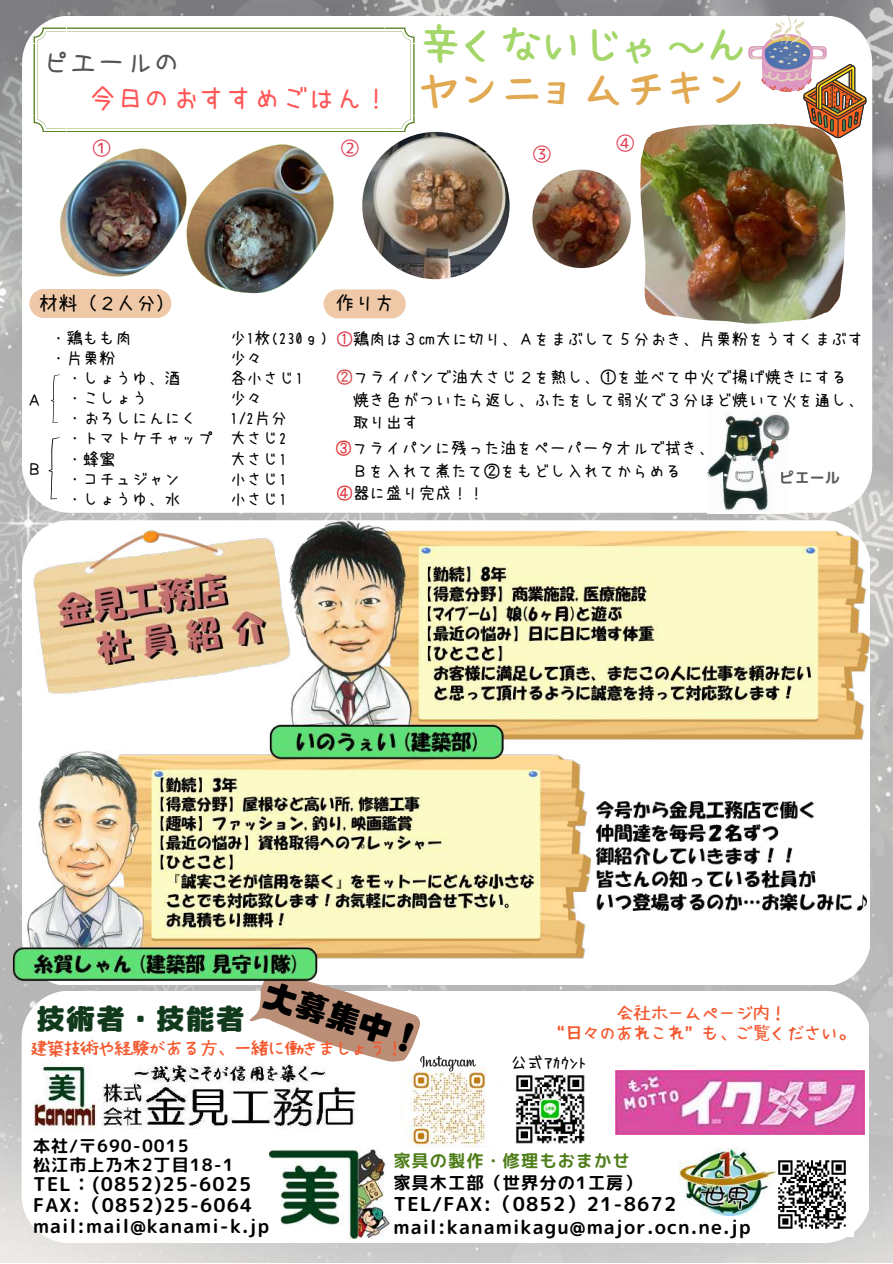
<style>
.page{position:relative;width:893px;height:1264px;background:#fff}
.page>*{position:absolute;margin:0;border:0;box-sizing:border-box;transform-origin:0 0}
.t1{font:41.25px "Hanazome Font";color:#a4d669}
.t2{font:41.25px "Hanazome Font";color:#e1a951}
.t3{font:33px "CP Font";color:#000}
.t4{font:28.2px "rounded mplus 1 p black";letter-spacing:.06em;color:#11391c}
.t5{font:27.9px "uzura font";color:#545454}
.t6{font:27.3px "uzura font";color:#ff5757}
.t7{font:19.65px "uzura font";color:#000}
.t8{font:19.2px/22.2px "rounded mplus 1 p bold";letter-spacing:.06em;color:#000}
.t9{font:19.2px "rounded mplus 1 p regular";color:#dc3b4f}
.t10{font:19.05px/21px "rounded mplus 1 p bold";letter-spacing:.06em;color:#000}
.t11{font:17.25px "rounded mplus 1 p bold";letter-spacing:.06em;color:#000}
.t12{font:17.25px "rounded mplus 1 p bold";letter-spacing:.06em;color:#4f7d1a}
.t13{font:17.1px "Hanazome Font";color:#f4592f}
.t14{font:17.1px/19.2px "rounded mplus 1 p bold";letter-spacing:.06em;color:#000}
.t15{font:16.95px "Hanazome Font";color:#f4592f}
.t16{font:16.95px "uzura font";color:#000}
.t17{font:16.5px/22.5px "uzura font";color:#000}
.t18{font:16.35px/20.1px "uzura font";color:#000;text-align:justify}
.t19{font:15px "rounded mplus 1 p bold";color:#231f20}
.s1{color:#dc3b4f}
.s2{color:#d84949}
.s3{color:#e0383c}
</style>
<div class="page">
<img style="left:0;top:0;width:892px;height:1262px">
<div style="left:22px;top:16px;width:850px;height:497px;background:#fff;border-radius:47px"></div>
<svg style="left:34px;top:28px;width:380px;height:104px"></svg>
<svg style="left:22px;top:990px;width:847px;height:252px"></svg>
<img style="left:269px;top:1149px;width:121px;height:88px">
<img style="left:770px;top:1152px;width:83px;height:83px">
<img style="left:33px;top:1054px;width:349px;height:79px">
<img style="left:400px;top:1065px;width:97px;height:82px">
<img style="left:616px;top:1069px;width:248px;height:65px">
<img style="left:679px;top:1147px;width:96px;height:68px">
<img style="left:707px;top:406px;width:82px;height:68px">
<img style="left:362px;top:132px;width:147px;height:147px;border-radius:50%">
<img style="left:640px;top:124px;width:205px;height:199px">
<div style="left:89px;top:289px;width:82px;height:29px;background:#eec8a7;border-radius:14px"></div>
<div style="left:29px;top:289px;width:82px;height:29px;background:#eec8a7;border-radius:14px"></div>
<div style="left:323px;top:289px;width:83px;height:29px;background:#eec8a7;border-radius:14px"></div>
<img style="left:532px;top:170px;width:98px;height:98px;border-radius:50%">
<img style="left:509px;top:1068px;width:81px;height:81px">
<div style="left:22px;top:520px;width:847px;height:465px;background:#fff;border-radius:47px"></div>
<svg style="left:51px;top:374px;width:9px;height:49px"></svg>
<svg style="left:48px;top:437px;width:12px;height:62px"></svg>
<img style="left:60px;top:144px;width:274px;height:149px">
<svg style="left:748px;top:16px;width:118px;height:122px"></svg>
<img style="left:15px;top:511px;width:211px;height:186px">
<svg style="left:249px;top:1008px;width:227px;height:64px"></svg>
<img style="left:596px;top:828px;width:270px;height:82px">
<img style="left:8px;top:704px;width:583px;height:304px">
<img style="left:226px;top:474px;width:643px;height:354px">
<h3 class="t5" style="left:42px;top:48px;width:141px">ピエールの</h3>
<h3 class="t6" style="left:89px;top:84px;width:302px">今日のおすすめごはん！</h3>
<p class="t9" style="left:92px;top:135px;width:21px">①</p>
<p class="t9" style="left:340px;top:134px;width:21px">②</p>
<h1 class="t1" style="left:419px;top:24px;width:331px">辛くないじゃ～ん</h1>
<h1 class="t2" style="left:419px;top:68px;width:331px">ヤンニョムチキン</h1>
<p class="t9" style="left:532px;top:140px;width:21px">③</p>
<p class="t9" style="left:616px;top:129px;width:21px">④</p>
<p class="t7" style="left:39px;top:292px;width:138px">材料（２人分）</p>
<p class="t7" style="left:335px;top:293px;width:60px">作り方</p>
<p class="t17" style="left:26px;top:388px;width:18px">Ａ</p>
<p class="t17" style="left:26px;top:457px;width:18px">Ｂ</p>
<p class="t18" style="left:50px;top:328px;width:83px">・鶏もも肉</p>
<p class="t18" style="left:230px;top:328px;width:100px">少1枚(230ｇ)</p>
<p class="t18" style="left:50px;top:348px;width:67px">・片栗粉</p>
<p class="t18" style="left:230px;top:348px;width:34px">少々</p>
<p class="t18" style="left:66px;top:368px;width:116px">・しょうゆ、酒</p>
<p class="t18" style="left:230px;top:368px;width:75px">各小さじ1</p>
<p class="t18" style="left:66px;top:388px;width:83px">・こしょう</p>
<p class="t18" style="left:230px;top:388px;width:34px">少々</p>
<p class="t18" style="left:66px;top:408px;width:132px">・おろしにんにく</p>
<p class="t18" style="left:66px;top:408px;width:222px;text-indent:163px">1/2片分・トマトケチャップ 大さじ2・蜂蜜</p>
<p class="t18" style="left:230px;top:448px;width:59px">大さじ1</p>
<p class="t18" style="left:66px;top:468px;width:116px">・コチュジャン</p>
<p class="t18" style="left:230px;top:468px;width:59px">小さじ1</p>
<p class="t18" style="left:66px;top:489px;width:116px">・しょうゆ、水</p>
<p class="t18" style="left:230px;top:489px;width:59px">小さじ1</p>
<p class="t17" style="left:336px;top:328px;width:529px"><span class="s1">①</span>鶏肉は３㎝大に切り、Ａをまぶして５分おき、片栗粉をうすくまぶす</p>
<p class="t17" style="left:353px;top:366px;width:512px;text-indent:-16px"><span class="s2">②</span>フライパンで油大さじ２を熱し、①を並べて中火で揚げ焼きにする焼き色がついたら返し、ふたをして弱火で３分ほど焼いて火を通し、取り出す</p>
<p class="t17" style="left:352px;top:437px;width:364px;text-indent:-16px"><span class="s3">③</span>フライパンに残った油をペーパータオルで拭き、<br>Ｂを入れて煮たて②をもどし入れてからめる</p>
<p class="t19" style="left:779px;top:467px;width:61px">ピエール</p>
<p class="t17" style="left:336px;top:482px;width:150px"><span class="s3">④</span>器に盛り完成！！</p>
<h2 class="t3" style="left:270px;top:977px;width:166px;rotate:18deg">大募集中！</h2>
<h3 class="t4" style="left:37px;top:998px;width:209px">技術者・技能者</h3>
<p class="t15" style="left:30px;top:1039px;width:375px">建築技術や経験がある方、一緒に働きましょう！</p>
<p class="t13" style="left:617px;top:1004px;width:172px">会社ホームページ内！</p>
<p class="t13" style="left:548px;top:1024px;width:309px">”日々のあれこれ“も、ご覧ください。</p>
<p class="t16" style="left:510px;top:1054px;width:78px">公式ｱｶｳﾝﾄ</p>
<p class="t14" style="left:33px;top:1135px;width:202px">本社/〒690-0015<br>松江市上乃木2丁目18-1</p>
<p class="t10" style="left:33px;top:1173px;width:237px">TEL：(0852)25-6025<br>FAX:（0852)25-6064 mail:mail@kanami-k.jp</p>
<p class="t12" style="left:393px;top:1148px;width:238px">家具の製作・修理もおまかせ</p>
<p class="t11" style="left:393px;top:1170px;width:250px">家具木工部（世界分の1工房）</p>
<p class="t8" style="left:393px;top:1193px;width:359px">TEL/FAX:（0852）21-8672 mail:kanamikagu@major.ocn.ne.jp</p>
</div>
